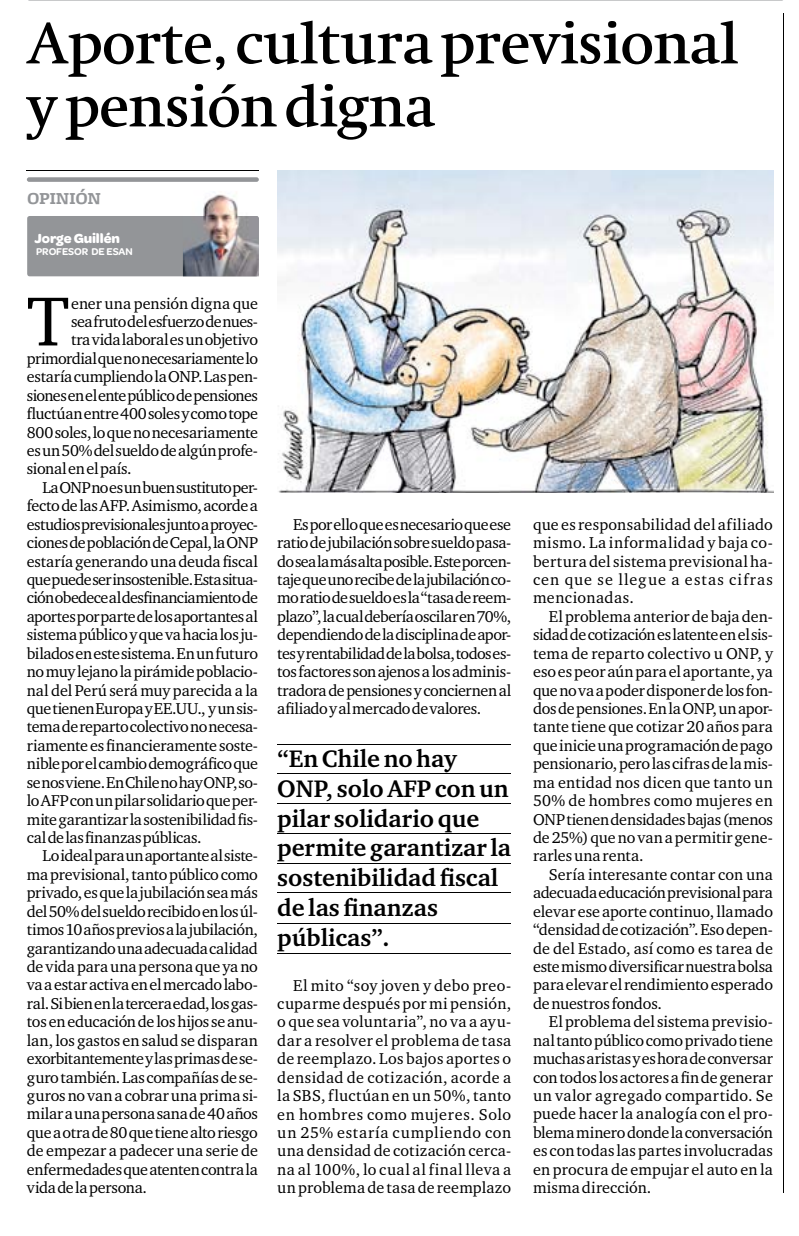
<style>
.page{position:relative;width:799px;height:1236px;background:#fff}
.page>*{position:absolute;margin:0;border:0;box-sizing:border-box;transform-origin:0 0}
.t1{font:71.05px "Charter ITC Pro";color:#000}
.t2{font:500 59.5px/63px "Swift LT Pro";letter-spacing:-.01em;color:#000}
.t3{font:700 24.5px/29.8px "Charter ITC Pro";color:#000}
.t4{font:700 17.5px "Freight Micro Pro";letter-spacing:-.02em;color:#939598}
.t5{font:16.1px/18.4px "Charter ITC Pro";letter-spacing:-.02em;color:#000;text-align:justify}
.t6{font:16.1px "Charter ITC Pro";letter-spacing:-.04em;color:#000}
.t7{font:16.1px "Charter ITC Pro";color:#000}
.t8{font:700 14px "Omnes";letter-spacing:-.01em;color:#fff}
.t9{font:600 10.5px "Omnes";letter-spacing:-.01em;color:#fff}
</style>
<div class="page">
<hr style="left:783px;top:14px;width:1px;height:1179px;background:#000">
<img style="left:277px;top:170px;width:495px;height:323px">
<hr style="left:277px;top:773px;width:234px;height:1px;background:#000">
<hr style="left:277px;top:744px;width:234px;height:1px;background:#000">
<hr style="left:277px;top:803px;width:234px;height:1px;background:#000">
<hr style="left:277px;top:833px;width:234px;height:1px;background:#000">
<hr style="left:277px;top:863px;width:234px;height:1px;background:#000">
<hr style="left:277px;top:892px;width:234px;height:1px;background:#000">
<hr style="left:277px;top:923px;width:234px;height:1px;background:#000">
<hr style="left:277px;top:953px;width:234px;height:1px;background:#000">
<hr style="left:27px;top:170px;width:232px;height:1px;background:#000">
<div style="left:27px;top:177px;width:232px;height:5px;background:#939598;border-radius:2px"></div>
<div style="left:27px;top:216px;width:232px;height:60px;background:#939598;border-radius:2px"></div>
<svg style="left:28px;top:0;width:755px;height:1px"></svg>
<img style="left:203px;top:194px;width:35px;height:22px">
<img style="left:183px;top:216px;width:76px;height:60px">
<h2 class="t2" style="left:27px;top:12px;width:713px">Aporte, cultura previsional y pensión digna</h2>
<p class="t4" style="left:27px;top:186px;width:75px">OPINIÓN</p>
<p class="t8" style="left:35px;top:228px;width:87px">Jorge Guillén</p>
<p class="t9" style="left:36px;top:244px;width:98px">PROFESOR DE ESAN</p>
<h1 class="t1" style="left:27px;top:277px;width:44px">T</h1>
<p class="t7" style="left:71px;top:293px;width:188px">ener una pensión digna que</p>
<p class="t5" style="left:71px;top:312px;width:188px">sea fruto del esfuerzo de nues-</p>
<p class="t5" style="left:71px;top:330px;width:188px">tra vida laboral es un objetivo</p>
<p class="t5" style="left:27px;top:349px;width:232px">primordial que no necesariamente lo</p>
<p class="t5" style="left:27px;top:367px;width:232px">estaría cumpliendo la ONP. Las pen-</p>
<p class="t6" style="left:27px;top:385px;width:233px">siones en el ente público de pensiones</p>
<p class="t5" style="left:27px;top:404px;width:232px">fluctúan entre 400 soles y como tope</p>
<p class="t5" style="left:27px;top:422px;width:233px">800 soles, lo que no necesariamente</p>
<p class="t5" style="left:27px;top:441px;width:232px">es un 50% del sueldo de algún profe-</p>
<p class="t5" style="left:27px;top:459px;width:106px">sional en el país.</p>
<p class="t5" style="left:43px;top:478px;width:217px">La ONP no es un buen sustituto per-</p>
<p class="t5" style="left:27px;top:496px;width:233px">fecto de las AFP. Asimismo, acorde a</p>
<p class="t5" style="left:27px;top:515px;width:232px">estudios previsionales junto a proyec-</p>
<p class="t5" style="left:27px;top:533px;width:233px">ciones de población de Cepal, la ONP</p>
<p class="t5" style="left:27px;top:551px;width:232px">estaría generando una deuda fiscal</p>
<p class="t6" style="left:27px;top:569px;width:233px">que puede ser insostenible. Esta situa-</p>
<p class="t6" style="left:27px;top:588px;width:232px">ción obedece al desfinanciamiento de</p>
<p class="t5" style="left:27px;top:607px;width:232px">aportes por parte de los aportantes al</p>
<p class="t5" style="left:27px;top:625px;width:233px">sistema público y que va hacia los ju-</p>
<p class="t5" style="left:27px;top:643px;width:232px">bilados en este sistema. En un futuro</p>
<p class="t5" style="left:27px;top:662px;width:233px">no muy lejano la pirámide poblacio-</p>
<p class="t5" style="left:27px;top:680px;width:233px">nal del Perú será muy parecida a la</p>
<p class="t5" style="left:27px;top:699px;width:232px">que tienen Europa y EE.UU., y un sis-</p>
<p class="t5" style="left:27px;top:717px;width:232px">tema de reparto colectivo no necesa-</p>
<p class="t5" style="left:27px;top:736px;width:233px">riamente es financieramente soste-</p>
<p class="t5" style="left:27px;top:754px;width:233px">nible por el cambio demográfico que</p>
<p class="t5" style="left:27px;top:772px;width:232px">se nos viene. En Chile no hay ONP, so-</p>
<p class="t5" style="left:27px;top:791px;width:232px">lo AFP con un pilar solidario que per-</p>
<p class="t5" style="left:27px;top:809px;width:232px">mite garantizar la sostenibilidad fis-</p>
<p class="t5" style="left:27px;top:828px;width:176px">cal de las finanzas públicas.</p>
<p class="t5" style="left:43px;top:846px;width:217px">Lo ideal para un aportante al siste-</p>
<p class="t5" style="left:27px;top:864px;width:232px">ma previsional, tanto público como</p>
<p class="t5" style="left:27px;top:883px;width:232px">privado, es que la jubilación sea más</p>
<p class="t5" style="left:27px;top:901px;width:232px">del 50% del sueldo recibido en los úl-</p>
<p class="t5" style="left:27px;top:920px;width:232px">timos 10 años previos a la jubilación,</p>
<p class="t5" style="left:27px;top:938px;width:232px">garantizando una adecuada calidad</p>
<p class="t5" style="left:27px;top:957px;width:232px">de vida para una persona que ya no</p>
<p class="t5" style="left:27px;top:975px;width:232px">va a estar activa en el mercado labo-</p>
<p class="t5" style="left:27px;top:993px;width:232px">ral. Si bien en la tercera edad, los gas-</p>
<p class="t5" style="left:27px;top:1012px;width:232px">tos en educación de los hijos se anu-</p>
<p class="t5" style="left:27px;top:1030px;width:233px">lan, los gastos en salud se disparan</p>
<p class="t5" style="left:27px;top:1049px;width:233px">exorbitantemente y las primas de se-</p>
<p class="t5" style="left:27px;top:1067px;width:232px">guro también. Las compañías de se-</p>
<p class="t5" style="left:27px;top:1085px;width:233px">guros no van a cobrar una prima si-</p>
<p class="t5" style="left:27px;top:1104px;width:232px">milar a una persona sana de 40 años</p>
<p class="t5" style="left:27px;top:1122px;width:232px">que a otra de 80 que tiene alto riesgo</p>
<p class="t7" style="left:27px;top:1140px;width:232px">de empezar a padecer una serie de</p>
<p class="t5" style="left:27px;top:1159px;width:232px">enfermedades que atenten contra la</p>
<p class="t5" style="left:27px;top:1178px;width:122px">vida de la persona.</p>
<p class="t5" style="left:277px;top:515px;width:235px;text-indent:16px">Es por ello que es necesario que ese ratio de jubilación sobre sueldo pasa&shy;do sea la más alta posible. Este porcen&shy;taje que uno recibe de la jubilación co&shy;mo ratio de sueldo es la “tasa de reem&shy;plazo”, la cual debería oscilar en 70%, dependiendo de la disciplina de apor&shy;tes y rentabilidad de la bolsa, todos es&shy;tos factores son ajenos a los adminis&shy;tradora de pensiones y conciernen al afiliado y al mercado de valores.</p>
<h3 class="t3" style="left:277px;top:743px;width:235px">“En Chile no hay<br>ONP, solo AFP con un pilar solidario que permite garantizar la sostenibilidad fiscal de las finanzas públicas”.</h3>
<p class="t5" style="left:277px;top:975px;width:235px;text-indent:16px">El mito “soy joven y debo preo&shy;cuparme después por mi pensión, o que sea voluntaria”, no va a ayu&shy;dar a resolver el problema de tasa de reemplazo. Los bajos aportes o densidad de cotización, acorde a la SBS, fluctúan en un 50%, tanto en hombres como mujeres. Solo un 25% estaría cumpliendo con una densidad de cotización cerca&shy;na al 100%, lo cual al final lleva a un problema de tasa de reemplazo</p>
<p class="t5" style="left:533px;top:514px;width:241px">que es responsabilidad del afiliado mismo. La informalidad y baja co&shy;bertura del sistema previsional ha&shy;cen que se llegue a estas cifras mencionadas.</p>
<p class="t5" style="left:533px;top:607px;width:241px;text-indent:16px">El problema anterior de baja den&shy;sidad de cotización es latente en el sis&shy;tema de reparto colectivo u ONP, y eso es peor aún para el aportante, ya que no va a poder disponer de los fon&shy;dos de pensiones. En la ONP, un apor&shy;tante tiene que cotizar 20 años para que inicie una programación de pago pensionario, pero las cifras de la mis&shy;ma entidad nos dicen que tanto un 50% de hombres como mujeres en ONP tienen densidades bajas (menos de 25%) que no van a permitir gene&shy;rarles una renta.</p>
<p class="t5" style="left:533px;top:864px;width:241px;text-indent:16px">Sería interesante contar con una adecuada educación previsional para elevar ese aporte continuo, llamado “densidad de cotización”. Eso depen&shy;de del Estado, así como es tarea de este mismo diversificar nuestra bolsa para elevar el rendimiento esperado de nuestros fondos.</p>
<p class="t5" style="left:533px;top:1012px;width:241px;text-indent:16px">El problema del sistema previsio&shy;nal tanto público como privado tiene muchas aristas y es hora de conversar con todos los actores a fin de generar un valor agregado compartido. Se puede hacer la analogía con el pro&shy;blema minero donde la conversación es con todas las partes involucradas en procura de empujar el auto en la misma dirección.</p>
</div>
